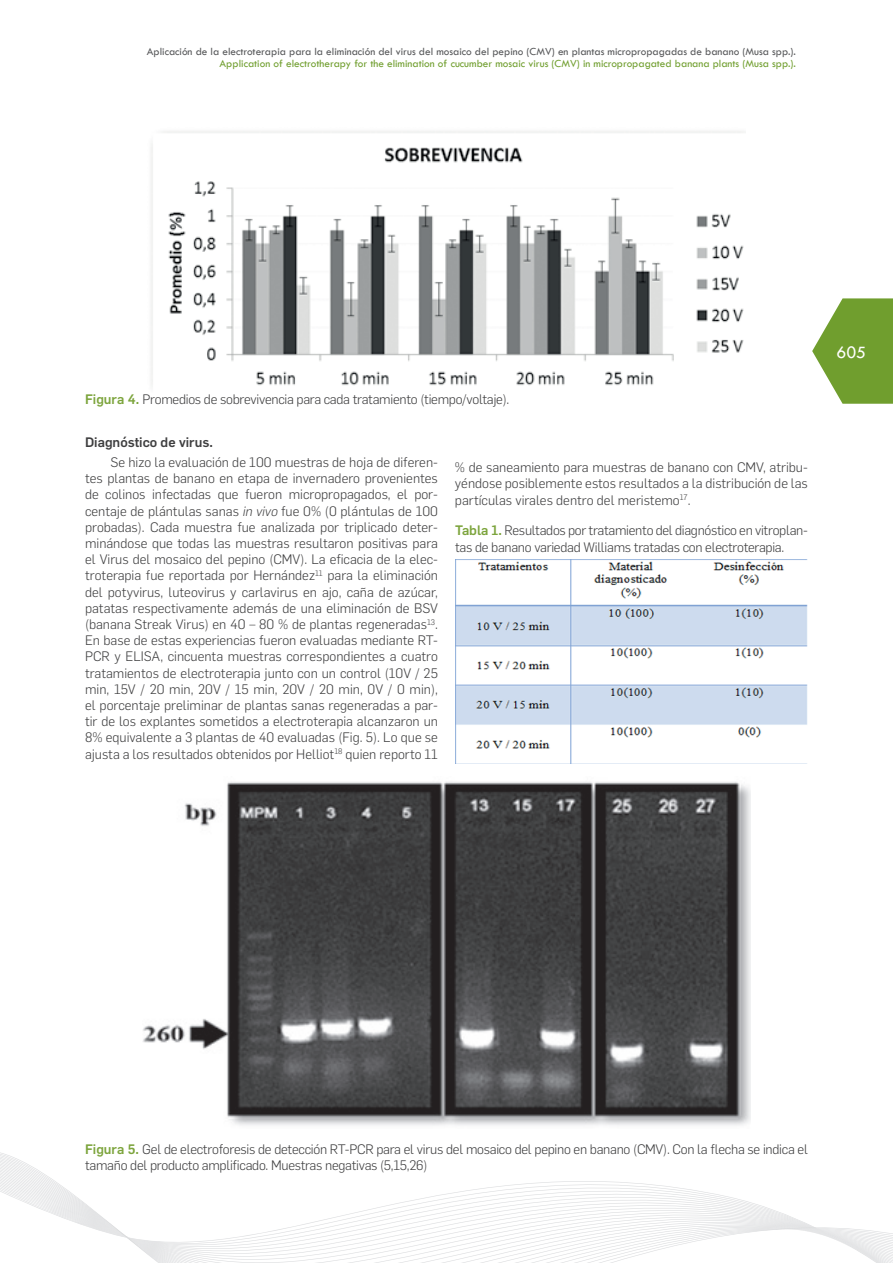
<style>
.page{position:relative;width:893px;height:1263px;background:#fff}
.page>*{position:absolute;margin:0;border:0;box-sizing:border-box;transform-origin:0 0}
.t1{font:18px "Tw Cen";color:#fff}
.t2{font:300 13.5px/16.2px "Flama";letter-spacing:-.02em;color:#3e3e3f;text-align:justify}
.t3{font:500 13.5px "Flama";color:#3e3e3f}
.t4{font:11.25px "Tw Cen";color:#57585a}
.t5{font:11.25px "Tw Cen";color:#709e2e}
.s1{font-weight:500;color:#7ca43c}
.s2{font-style:italic}
</style>
<div class="page">
<svg style="left:812px;top:298px;width:81px;height:106px"></svg>
<svg style="left:0;top:1167px;width:893px;height:96px"></svg>
<img style="left:151px;top:131px;width:593px;height:255px">
<img style="left:143px;top:782px;width:607px;height:344px">
<img style="left:455px;top:559px;width:353px;height:204px">
<p class="t4" style="left:147px;top:45px;width:651px">Aplicación de la electroterapia para la eliminación del virus del mosaico del pepino (CMV) en plantas micropropagadas de banano (Musa spp.).</p>
<p class="t5" style="left:220px;top:57px;width:578px">Application of electrotherapy for the elimination of cucumber mosaic virus (CMV) in micropropagated banana plants (Musa spp.).</p>
<p class="t2" style="left:85px;top:390px;width:426px"><span class="s1">Figura 4.</span> Promedios de sobrevivencia para cada tratamiento (tiempo/voltaje).</p>
<p class="t3" style="left:85px;top:432px;width:129px">Diagnóstico de virus.</p>
<p class="t2" style="left:85px;top:453px;width:354px;text-indent:26px">Se hizo la evaluación de 100 muestras de hoja de diferen&shy;tes plantas de banano en etapa de invernadero provenientes de colinos infectadas que fueron micropropagados, el por&shy;centaje de plántulas sanas <span class="s2">in vivo</span> fue 0% (0 plántulas de 100 probadas). Cada muestra fue analizada por triplicado deter&shy;minándose que todas las muestras resultaron positivas para el Virus del mosaico del pepino (CMV). La eficacia de la elec&shy;troterapia fue reportada por Hernández<sup>11</sup> para la eliminación del potyvirus, luteovirus y carlavirus en ajo, caña de azúcar, patatas respectivamente además de una eliminación de BSV (banana Streak Virus) en 40 – 80 % de plantas regeneradas<sup>13</sup>.<br>En base de estas experiencias fueron evaluadas mediante RT-PCR y ELISA, cincuenta muestras correspondientes a cuatro tratamientos de electroterapia junto con un control (10V / 25 min, 15V / 20 min, 20V / 15 min, 20V / 20 min, 0V / 0 min), el porcentaje preliminar de plantas sanas regeneradas a par&shy;tir de los explantes sometidos a electroterapia alcanzaron un 8% equivalente a 3 plantas de 40 evaluadas (Fig. 5). Lo que se ajusta a los resultados obtenidos por Helliot<sup>18</sup> quien reporto 11</p>
<p class="t2" style="left:455px;top:458px;width:354px">% de saneamiento para muestras de banano con CMV, atribu&shy;yéndose posiblemente estos resultados a la distribución de las partículas virales dentro del meristemo<sup>17</sup>.</p>
<p class="t2" style="left:455px;top:522px;width:354px"><span class="s1">Tabla 1.</span> Resultados por tratamiento del diagnóstico en vitroplan&shy;tas de banano variedad Williams tratadas con electroterapia.</p>
<h1 class="t1" style="left:836px;top:341px;width:31px">605</h1>
<p class="t2" style="left:85px;top:1140px;width:724px"><span class="s1">Figura 5.</span> Gel de electroforesis de detección RT-PCR para el virus del mosaico del pepino en banano (CMV). Con la flecha se indica el tamaño del producto amplificado. Muestras negativas (5,15,26)</p>
</div>
